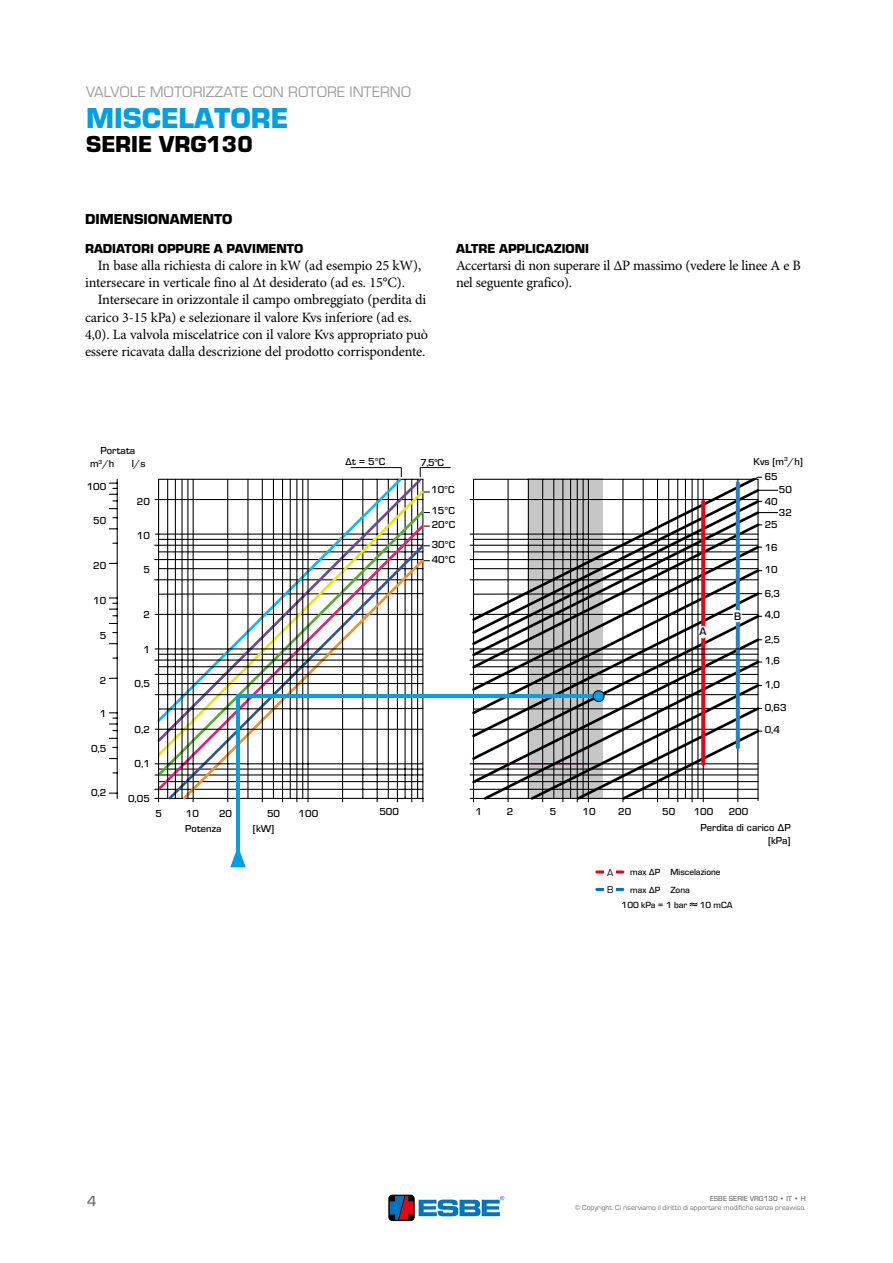
<style>
.page{position:relative;width:893px;height:1263px;background:#fff}
.page>*{position:absolute;margin:0;border:0;box-sizing:border-box;transform-origin:0 0}
.t1{font:700 30px "ESBE Eurostile";color:#009fe3}
.t2{font:700 24px "ESBE Eurostile";color:#000}
.t3{font:15.75px "ESBE Eurostile";color:#9d9d9c}
.t4{font:700 15px "ESBE Eurostile";color:#000}
.t5{font:500 15px "ESBE Eurostile";color:#706f6f}
.t6{font:14.25px/17.2px "Minion Pro";letter-spacing:-.01em;color:#000}
.t7{font:700 13.5px "ESBE Eurostile";color:#000}
.t8{font:500 11.25px "ESBE Eurostile";color:#000}
.t9{font:500 10.5px/20.9px "ESBE Eurostile";color:#000}
.t10{font:10.2px/17.4px "ESBE Eurostile";color:#000}
.t11{font:500 9.3px/17.4px "ESBE Eurostile";color:#000}
.t12{font:7.5px "ESBE Eurostile";color:#706f6f}
.t13{font:500 7.5px "ESBE Eurostile";color:#706f6f}
</style>
<div class="page">
<svg style="left:109px;top:476px;width:654px;height:327px"></svg>
<svg style="left:157px;top:478px;width:602px;height:321px"></svg>
<svg style="left:234px;top:692px;width:369px;height:155px"></svg>
<svg style="left:230px;top:847px;width:16px;height:20px"></svg>
<div style="left:593px;top:691px;width:11px;height:10px;background:#009fe3;border-radius:50%"></div>
<div style="left:593px;top:690px;width:11px;height:12px;border:1px solid #000;border-radius:50%"></div>
<hr style="left:351px;top:467px;width:50px;height:1px;background:#000">
<hr style="left:420px;top:467px;width:31px;height:1px;background:#000">
<hr style="left:597px;top:870px;width:26px;height:3px;background:#e30613">
<div style="left:604px;top:866px;width:12px;height:11px;background:#fff"></div>
<hr style="left:597px;top:888px;width:26px;height:3px;background:#0075bf">
<div style="left:604px;top:883px;width:12px;height:12px;background:#fff"></div>
<div style="left:699px;top:626px;width:8px;height:12px;background:#fff;border-radius:50%"></div>
<div style="left:733px;top:610px;width:9px;height:12px;background:#fff;border-radius:50%"></div>
<svg style="left:690px;top:902px;width:7px;height:4px"></svg>
<div style="left:389px;top:1195px;width:25px;height:25px;border:1px solid #000;border-radius:4px"></div>
<svg style="left:390px;top:1196px;width:23px;height:24px"></svg>
<svg style="left:419px;top:1196px;width:85px;height:20px"></svg>
<p class="t3" style="left:86px;top:83px;width:327px">VALVOLE MOTORIZZATE CON ROTORE INTERNO</p>
<h1 class="t1" style="left:86px;top:102px;width:204px">MISCELATORE</h1>
<h2 class="t2" style="left:86px;top:131px;width:168px">SERIE VRG130</h2>
<p class="t4" style="left:85px;top:211px;width:149px">DIMENSIONAMENTO</p>
<p class="t7" style="left:85px;top:241px;width:220px">RADIATORI OPPURE A PAVIMENTO</p>
<p class="t6" style="left:85px;top:257px;width:338px;text-indent:13px">In base alla richiesta di calore in kW (ad esempio 25 kW), intersecare in verticale fino al ∆t desiderato (ad es. 15°C).</p>
<p class="t6" style="left:85px;top:292px;width:345px;text-indent:13px">Intersecare in orizzontale il campo ombreggiato (perdita di carico 3-15 kPa) e selezionare il valore Kvs inferiore (ad es.<br>4,0). La valvola miscelatrice con il valore Kvs appropriato può essere ricavata dalla descrizione del prodotto corrispondente.</p>
<p class="t7" style="left:456px;top:241px;width:135px">ALTRE APPLICAZIONI</p>
<p class="t6" style="left:456px;top:257px;width:346px">Accertarsi di non superare il ∆P massimo (vedere le linee A e B nel seguente grafico).</p>
<p class="t9" style="left:90px;top:445px;width:47px;line-height:12.6px;text-indent:10px">Portata m<sup>3</sup>/h</p>
<p class="t9" style="left:132px;top:453px;width:15px">l/s</p>
<p class="t9" style="left:345px;top:452px;width:41px">∆t = 5°C</p>
<p class="t9" style="left:420px;top:452px;width:25px">7,5°C</p>
<p class="t9" style="left:753px;top:451px;width:51px">Kvs [m<sup>3</sup>/h]</p>
<p class="t9" style="left:765px;top:467px;width:15px">65</p>
<p class="t9" style="left:87px;top:476px;width:21px">100</p>
<p class="t9" style="left:93px;top:510px;width:15px">50</p>
<p class="t9" style="left:93px;top:555px;width:15px">20</p>
<p class="t9" style="left:93px;top:590px;width:15px">10</p>
<p class="t9" style="left:100px;top:625px;width:8px">5</p>
<p class="t9" style="left:100px;top:670px;width:8px">2</p>
<p class="t9" style="left:100px;top:703px;width:8px">1</p>
<p class="t9" style="left:91px;top:739px;width:17px">0,5</p>
<p class="t9" style="left:91px;top:783px;width:17px">0,2</p>
<p class="t9" style="left:137px;top:491px;width:15px">20</p>
<p class="t9" style="left:137px;top:525px;width:15px">10</p>
<p class="t9" style="left:143px;top:560px;width:8px">5</p>
<p class="t9" style="left:143px;top:604px;width:8px">2</p>
<p class="t9" style="left:143px;top:639px;width:8px">1</p>
<p class="t9" style="left:135px;top:673px;width:17px">0,5</p>
<p class="t9" style="left:135px;top:719px;width:17px">0,2</p>
<p class="t9" style="left:135px;top:754px;width:17px">0,1</p>
<p class="t9" style="left:128px;top:788px;width:23px">0,05</p>
<p class="t9" style="left:431px;top:480px;width:25px">10°C<br>15°C</p>
<p class="t9" style="left:432px;top:514px;width:25px">20°C</p>
<p class="t9" style="left:432px;top:537px;width:25px;line-height:15px">30°C<br>40°C</p>
<p class="t8" style="left:699px;top:625px;width:8px">A</p>
<p class="t8" style="left:734px;top:610px;width:9px">B</p>
<p class="t9" style="left:156px;top:803px;width:8px">5</p>
<p class="t9" style="left:186px;top:803px;width:15px">10</p>
<p class="t9" style="left:219px;top:803px;width:15px">20</p>
<p class="t9" style="left:267px;top:803px;width:15px">50</p>
<p class="t9" style="left:299px;top:803px;width:21px">100</p>
<p class="t9" style="left:379px;top:802px;width:21px">500</p>
<p class="t9" style="left:475px;top:802px;width:8px">1</p>
<p class="t9" style="left:507px;top:802px;width:8px">2</p>
<p class="t9" style="left:550px;top:802px;width:8px">5</p>
<p class="t9" style="left:582px;top:802px;width:15px">10</p>
<p class="t9" style="left:618px;top:802px;width:15px">20</p>
<p class="t9" style="left:662px;top:802px;width:15px">50</p>
<p class="t9" style="left:694px;top:802px;width:21px">100</p>
<p class="t9" style="left:729px;top:802px;width:21px">200</p>
<p class="t9" style="left:779px;top:478px;width:15px;line-height:23px">50<br>32</p>
<p class="t9" style="left:765px;top:491px;width:15px">40</p>
<p class="t9" style="left:765px;top:513px;width:15px;line-height:23px">25<br>16</p>
<p class="t9" style="left:765px;top:559px;width:15px">10</p>
<p class="t9" style="left:765px;top:582px;width:17px;line-height:21.9px">6,3<br>4,0</p>
<p class="t9" style="left:765px;top:630px;width:17px">2,5<br>1,6</p>
<p class="t9" style="left:765px;top:674px;width:17px">1,0</p>
<p class="t9" style="left:765px;top:719px;width:17px">0,4</p>
<p class="t9" style="left:765px;top:697px;width:23px">0,63</p>
<p class="t9" style="left:185px;top:818px;width:38px">Potenza</p>
<p class="t9" style="left:253px;top:818px;width:23px">[kW]</p>
<p class="t9" style="left:700px;top:822px;width:92px;line-height:12.6px;text-align:right">Perdita di carico ∆P [kPa]</p>
<p class="t10" style="left:607px;top:864px;width:8px">A<br>B</p>
<p class="t11" style="left:630px;top:863px;width:92px">max ∆P Miscelazione max ∆P Zona</p>
<p class="t11" style="left:622px;top:896px;width:67px">100 kPa = 1 bar</p>
<p class="t11" style="left:700px;top:896px;width:34px">10 mCA</p>
<p class="t5" style="left:87px;top:1193px;width:11px">4</p>
<p class="t13" style="left:710px;top:1194px;width:97px">ESBE SERIE VRG130 • IT • H</p>
<p class="t12" style="left:575px;top:1203px;width:233px">© Copyright. Ci riserviamo il diritto di apportare modifiche senza preavviso.</p>
</div>
